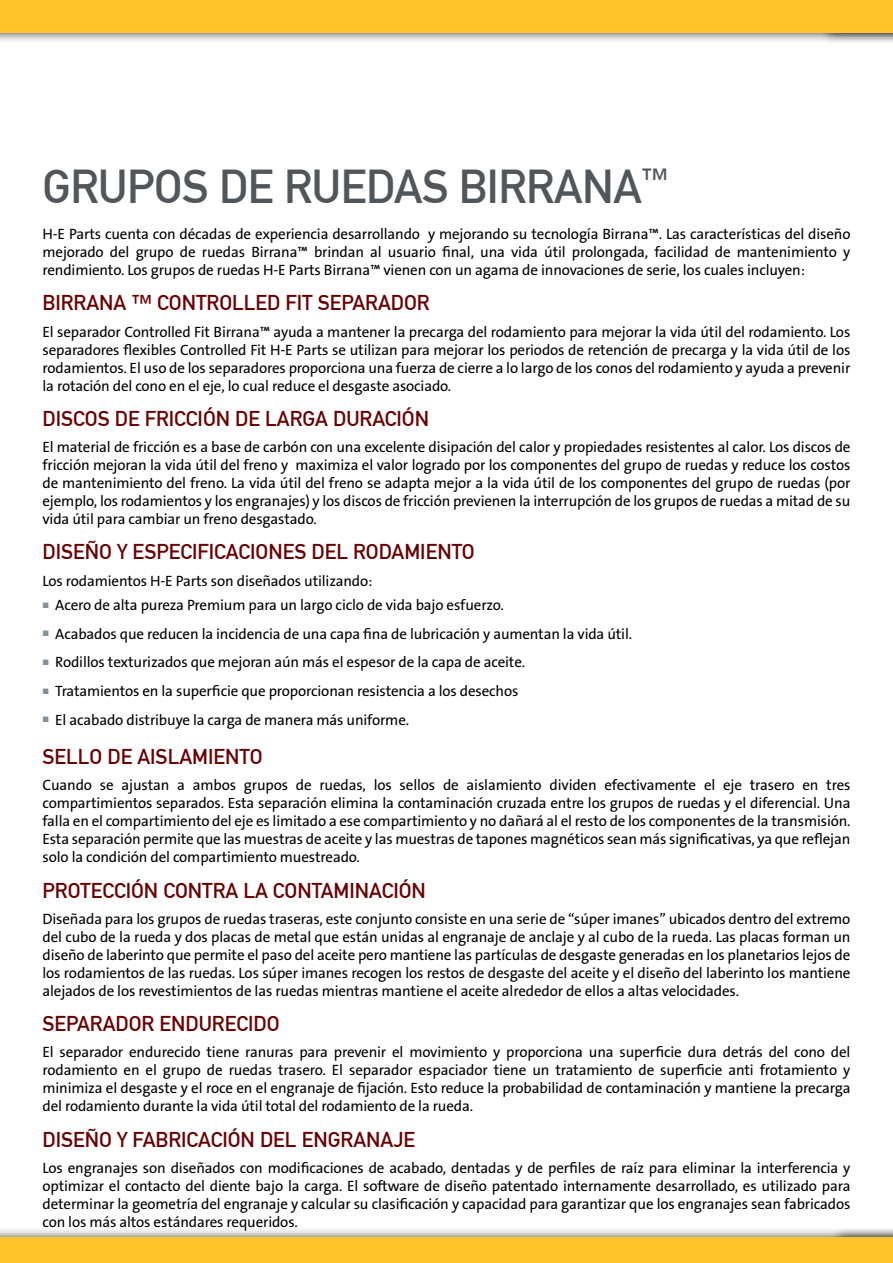
<style>
.page{position:relative;width:893px;height:1263px;background:#fff}
.page>*{position:absolute;margin:0;border:0;box-sizing:border-box;transform-origin:0 0}
.t1{font:46.5px "DIN Mittelschrift LTCYR";letter-spacing:-.01em;color:#51565b}
.t2{font:21px "DIN Mittelschrift LTCYR";color:#680000}
.t3{font:15px/18px "The Sans B W5 Plain";letter-spacing:-.01em;color:#000;text-align:justify}
</style>
<div class="page">
<div style="left:0;top:0;width:893px;height:44px;background:#000;opacity:.75"></div>
<div style="left:0;top:0;width:893px;height:33px;background:#ffc52b"></div>
<div style="left:0;top:1226px;width:893px;height:37px;background:#000;opacity:.75"></div>
<div style="left:0;top:1237px;width:893px;height:26px;background:#ffc52b"></div>
<h1 class="t1" style="left:43px;top:160px;width:627px">GRUPOS DE RUEDAS BIRRANA<sup>™</sup></h1>
<p class="t3" style="left:43px;top:225px;width:809px">H-E Parts cuenta con décadas de experiencia desarrollando y mejorando su tecnología Birrana™. Las características del diseño mejorado del grupo de ruedas Birrana™ brindan al usuario final, una vida útil prolongada, facilidad de mantenimiento y rendimiento. Los grupos de ruedas H-E Parts Birrana™ vienen con un agama de innovaciones de serie, los cuales incluyen:</p>
<h2 class="t2" style="left:43px;top:291px;width:389px">BIRRANA ™ CONTROLLED FIT SEPARADOR</h2>
<p class="t3" style="left:43px;top:323px;width:809px">El separador Controlled Fit Birrana™ ayuda a mantener la precarga del rodamiento para mejorar la vida útil del rodamiento. Los separadores flexibles Controlled Fit H-E Parts se utilizan para mejorar los periodos de retención de precarga y la vida útil de los rodamientos. El uso de los separadores proporciona una fuerza de cierre a lo largo de los conos del rodamiento y ayuda a prevenir la rotación del cono en el eje, lo cual reduce el desgaste asociado.</p>
<h2 class="t2" style="left:43px;top:406px;width:388px">DISCOS DE FRICCIÓN DE LARGA DURACIÓN</h2>
<p class="t3" style="left:43px;top:438px;width:809px">El material de fricción es a base de carbón con una excelente disipación del calor y propiedades resistentes al calor. Los discos de fricción mejoran la vida útil del freno y maximiza el valor logrado por los componentes del grupo de ruedas y reduce los costos de mantenimiento del freno. La vida útil del freno se adapta mejor a la vida útil de los componentes del grupo de ruedas (por ejemplo, los rodamientos y los engranajes) y los discos de fricción previenen la interrupción de los grupos de ruedas a mitad de su vida útil para cambiar un freno desgastado.</p>
<h2 class="t2" style="left:43px;top:540px;width:434px">DISEÑO Y ESPECIFICACIONES DEL RODAMIENTO</h2>
<p class="t3" style="left:55px;top:568px;width:450px;line-height:24.5px;text-indent:-13px">Los rodamientos H-E Parts son diseñados utilizando:<br>Acero de alta pureza Premium para un largo ciclo de vida bajo esfuerzo.</p>
<p class="t3" style="left:55px;top:619px;width:578px;line-height:28.7px;text-align:left">Acabados que reducen la incidencia de una capa fina de lubricación y aumentan la vida útil.<br>Rodillos texturizados que mejoran aún más el espesor de la capa de aceite.<br>Tratamientos en la superficie que proporcionan resistencia a los desechos<br>El acabado distribuye la carga de manera más uniforme.</p>
<h2 class="t2" style="left:43px;top:744px;width:221px">SELLO DE AISLAMIENTO</h2>
<p class="t3" style="left:43px;top:776px;width:809px">Cuando se ajustan a ambos grupos de ruedas, los sellos de aislamiento dividen efectivamente el eje trasero en tres compartimientos separados. Esta separación elimina la contaminación cruzada entre los grupos de ruedas y el diferencial. Una falla en el compartimiento del eje es limitado a ese compartimiento y no dañará al el resto de los componentes de la transmisión.<br>Esta separación permite que las muestras de aceite y las muestras de tapones magnéticos sean más significativas, ya que reflejan solo la condición del compartimiento muestreado.</p>
<h2 class="t2" style="left:43px;top:878px;width:385px">PROTECCIÓN CONTRA LA CONTAMINACIÓN</h2>
<p class="t3" style="left:43px;top:910px;width:809px">Diseñada para los grupos de ruedas traseras, este conjunto consiste en una serie de “súper imanes” ubicados dentro del extremo del cubo de la rueda y dos placas de metal que están unidas al engranaje de anclaje y al cubo de la rueda. Las placas forman un diseño de laberinto que permite el paso del aceite pero mantiene las partículas de desgaste generadas en los planetarios lejos de los rodamientos de las ruedas. Los súper imanes recogen los restos de desgaste del aceite y el diseño del laberinto los mantiene alejados de los revestimientos de las ruedas mientras mantiene el aceite alrededor de ellos a altas velocidades.</p>
<h2 class="t2" style="left:43px;top:1011px;width:239px">SEPARADOR ENDURECIDO</h2>
<p class="t3" style="left:43px;top:1043px;width:809px">El separador endurecido tiene ranuras para prevenir el movimiento y proporciona una superficie dura detrás del cono del rodamiento en el grupo de ruedas trasero. El separador espaciador tiene un tratamiento de superficie anti frotamiento y minimiza el desgaste y el roce en el engranaje de fijación. Esto reduce la probabilidad de contaminación y mantiene la precarga del rodamiento durante la vida útil total del rodamiento de la rueda.</p>
<h2 class="t2" style="left:43px;top:1127px;width:374px">DISEÑO Y FABRICACIÓN DEL ENGRANAJE</h2>
<p class="t3" style="left:43px;top:1159px;width:809px">Los engranajes son diseñados con modificaciones de acabado, dentadas y de perfiles de raíz para eliminar la interferencia y optimizar el contacto del diente bajo la carga. El software de diseño patentado internamente desarrollado, es utilizado para determinar la geometría del engranaje y calcular su clasificación y capacidad para garantizar que los engranajes sean fabricados con los más altos estándares requeridos.</p>
</div>
